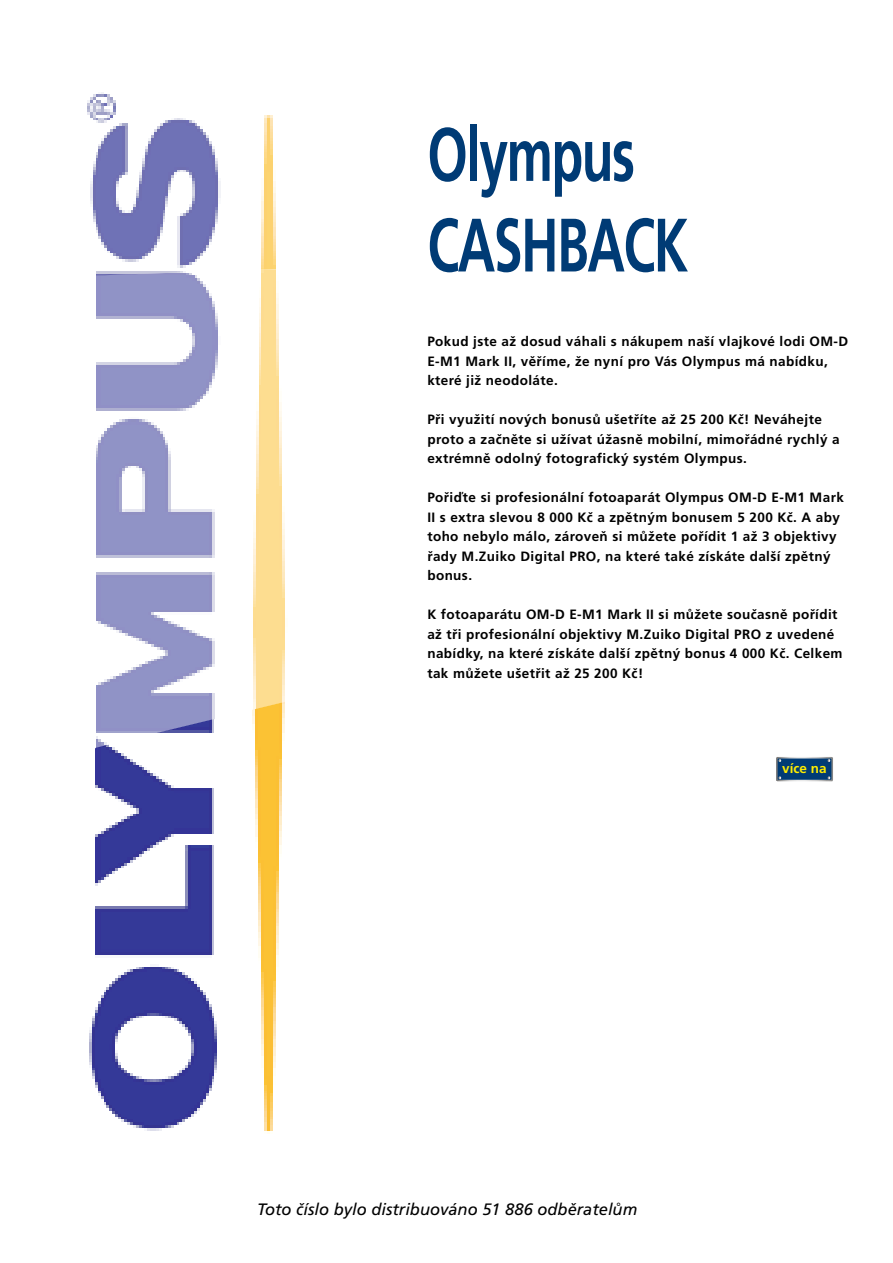
<style>
.page{position:relative;width:893px;height:1263px;background:#fff}
.page>*{position:absolute;margin:0;border:0;box-sizing:border-box;transform-origin:0 0}
.t1{font:700 75.45px/90.6px "Frutiger CE";letter-spacing:-.03em;color:#003b75;scale:.69 1}
.t2{font:italic 16.5px "Frutiger CE";color:#000}
.t3{font:700 13.5px/19.5px "Frutiger CE";letter-spacing:.03em;color:#000}
.t4{font:700 13.5px "Frutiger CE";color:#ffed00}
</style>
<div class="page">
<div style="left:777px;top:758px;width:55px;height:22px;background:#003b75"></div>
<div style="left:776px;top:757px;width:57px;height:24px;border:2px solid #fff"></div>
<img style="left:89px;top:767px;width:193px;height:367px">
<img style="left:95px;top:278px;width:190px;height:489px">
<img style="left:87px;top:92px;width:189px;height:186px">
<h1 class="t1" style="left:427px;top:109px;width:380px">Olympus<br>CASHBACK</h1>
<p class="t3" style="left:427px;top:332px;width:422px">Pokud jste až dosud váhali s nákupem naší vlajkové lodi OM-D<br>E-M1 Mark II, věříme, že nyní pro Vás Olympus má nabídku, které již neodoláte.</p>
<p class="t3" style="left:427px;top:410px;width:414px">Při využití nových bonusů ušetříte až 25 200 Kč! Neváhejte proto a začněte si užívat úžasně mobilní, mimořádné rychlý a extrémně odolný fotografický systém Olympus.</p>
<p class="t3" style="left:427px;top:488px;width:418px">Pořiďte si profesionální fotoaparát Olympus OM-D E-M1 Mark II s extra slevou 8 000 Kč a zpětným bonusem 5 200 Kč. A aby toho nebylo málo, zároveň si můžete pořídit 1 až 3 objektivy řady M.Zuiko Digital PRO, na které také získáte další zpětný bonus.</p>
<p class="t3" style="left:427px;top:605px;width:417px">K fotoaparátu OM-D E-M1 Mark II si můžete současně pořídit až tři profesionální objektivy M.Zuiko Digital PRO z uvedené nabídky, na které získáte další zpětný bonus 4 000 Kč. Celkem tak můžete ušetřit až 25 200 Kč!</p>
<p class="t4" style="left:782px;top:761px;width:46px">více na</p>
<p class="t2" style="left:257px;top:1200px;width:382px">Toto číslo bylo distribuováno 51 886 odběratelům</p>
</div>
